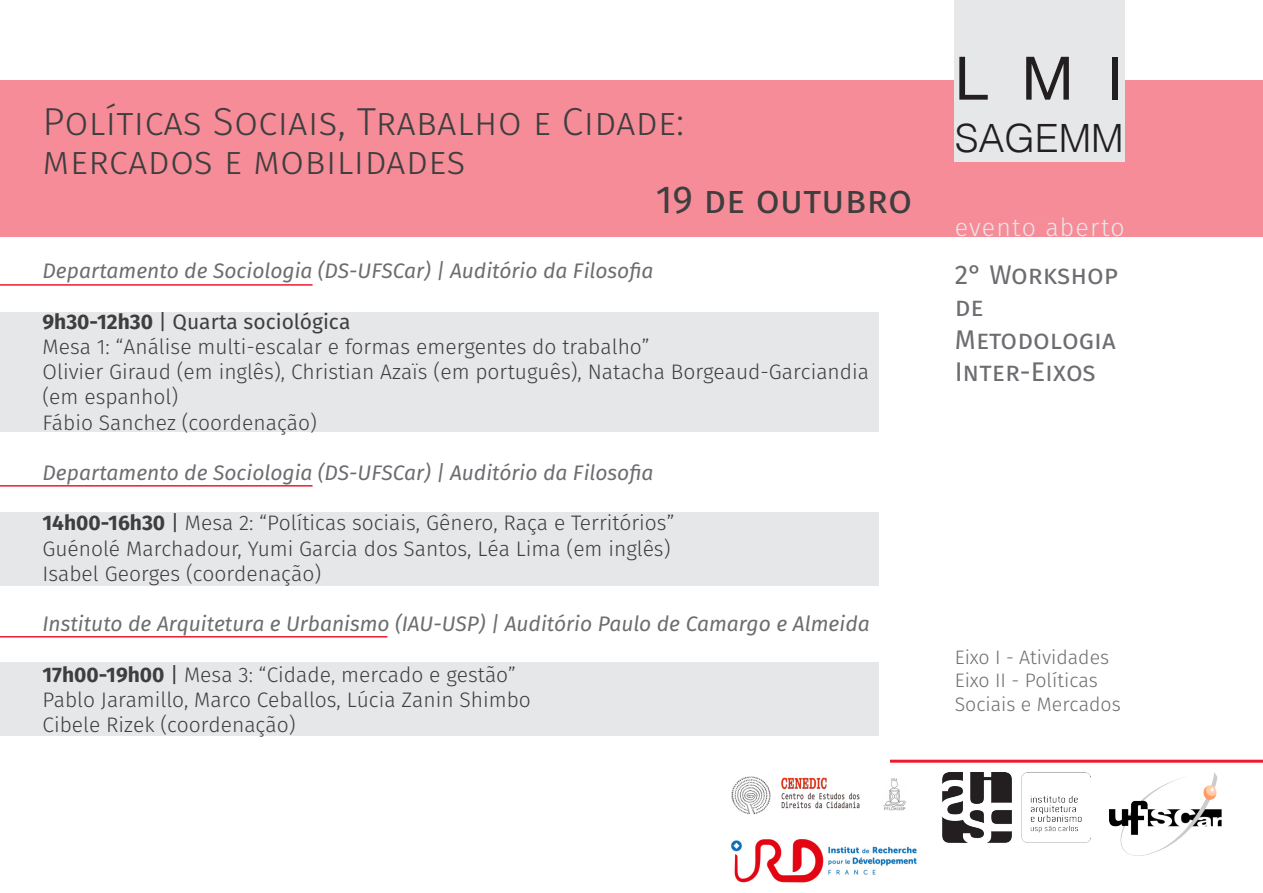
<style>
.page{position:relative;width:1263px;height:893px;background:#fff}
.page>*{position:absolute;margin:0;border:0;box-sizing:border-box;transform-origin:0 0}
.t1{font:60px "Helvetica Neue";color:#231f20}
.t2{font:300 39px "Fira Sans";color:#3e3e3f}
.t3{font:39px "Fira Sans";color:#3e3e3f}
.t4{font:300 39px "Helvetica";color:#231f20}
.t5{font:27px/32.4px "Fira Sans";color:#6c6d70}
.t6{font:300 24.9px "Fira Sans";color:#e6e7e9}
.t7{font:300 21px/25.2px "Fira Sans";color:#3e3e3f}
.t8{font:italic 21px "Fira Sans";color:#6c6d70}
.t9{font:21px "Fira Sans";color:#3e3e3f}
.t10{font:300 19.5px/23.4px "Fira Sans";color:#6c6d70}
.s1{font-weight:700}
.s2{font-weight:400}
</style>
<div class="page">
<div style="left:0;top:512px;width:878px;height:73px;background:#e6e7e9"></div>
<div style="left:0;top:662px;width:878px;height:74px;background:#e6e7e9"></div>
<div style="left:0;top:313px;width:878px;height:119px;background:#e6e7e9"></div>
<div style="left:0;top:81px;width:1263px;height:156px;background:#f68c98"></div>
<hr style="left:0;top:485px;width:313px;height:2px;background:#ed1a31">
<hr style="left:0;top:636px;width:387px;height:1px;background:#ed1a31">
<hr style="left:0;top:284px;width:313px;height:2px;background:#ed1a31">
<div style="left:955px;top:0;width:170px;height:162px;background:#e6e7e9"></div>
<img style="left:731px;top:776px;width:175px;height:39px">
<img style="left:942px;top:773px;width:148px;height:69px">
<img style="left:1109px;top:773px;width:113px;height:82px">
<img style="left:731px;top:839px;width:186px;height:44px">
<hr style="left:890px;top:760px;width:373px;height:3px;background:#ed1a31">
<p class="t2" style="left:43px;top:93px;width:643px">Políticas Sociais, Trabalho e Cidade:</p>
<p class="t2" style="left:43px;top:132px;width:425px">mercados e mobilidades</p>
<p class="t3" style="left:656px;top:170px;width:258px">19 de outubro</p>
<p class="t8" style="left:43px;top:255px;width:612px">Departamento de Sociologia (DS-UFSCar) | Auditório da Filosofia</p>
<p class="t9" style="left:43px;top:306px;width:309px"><span class="s1">9h30-12h30</span> | Quarta sociológica</p>
<p class="t7" style="left:43px;top:334px;width:608px">Mesa 1: “Análise multi-escalar e formas emergentes do trabalho”</p>
<p class="t7" style="left:43px;top:359px;width:828px">Olivier Giraud (em inglês), Christian Azaïs (em português), Natacha Borgeaud-Garciandia (em espanhol)</p>
<p class="t7" style="left:43px;top:409px;width:276px">Fábio Sanchez (coordenação)</p>
<p class="t8" style="left:43px;top:457px;width:612px">Departamento de Sociologia (DS-UFSCar) | Auditório da Filosofia</p>
<p class="t7" style="left:43px;top:510px;width:633px"><span class="s1">14h00-16h30</span> <span class="s2">|</span> Mesa 2: “Políticas sociais, Gênero, Raça e Territórios”</p>
<p class="t7" style="left:43px;top:535px;width:629px">Guénolé Marchadour, Yumi Garcia dos Santos, Léa Lima (em inglês)</p>
<p class="t7" style="left:43px;top:561px;width:280px">Isabel Georges (coordenação)</p>
<p class="t8" style="left:43px;top:608px;width:829px">Instituto de Arquitetura e Urbanismo (IAU-USP) | Auditório Paulo de Camargo e Almeida</p>
<p class="t7" style="left:43px;top:661px;width:475px"><span class="s1">17h00-19h00</span> <span class="s2">|</span> Mesa 3: “Cidade, mercado e gestão”</p>
<p class="t7" style="left:43px;top:687px;width:490px">Pablo Jaramillo, Marco Ceballos, Lúcia Zanin Shimbo</p>
<p class="t7" style="left:43px;top:712px;width:255px">Cibele Rizek (coordenação)</p>
<p class="t1" style="left:955px;top:43px;width:169px">L M I</p>
<p class="t4" style="left:955px;top:114px;width:170px">SAGEMM</p>
<p class="t6" style="left:955px;top:210px;width:172px">evento aberto</p>
<p class="t5" style="left:955px;top:258px;width:165px">2° Workshop de</p>
<p class="t5" style="left:955px;top:322px;width:163px">Metodologia</p>
<p class="t5" style="left:955px;top:355px;width:143px">Inter-Eixos</p>
<p class="t10" style="left:955px;top:645px;width:156px">Eixo I - Atividades</p>
<p class="t10" style="left:955px;top:669px;width:168px">Eixo II - Políticas<br>Sociais e Mercados</p>
</div>
